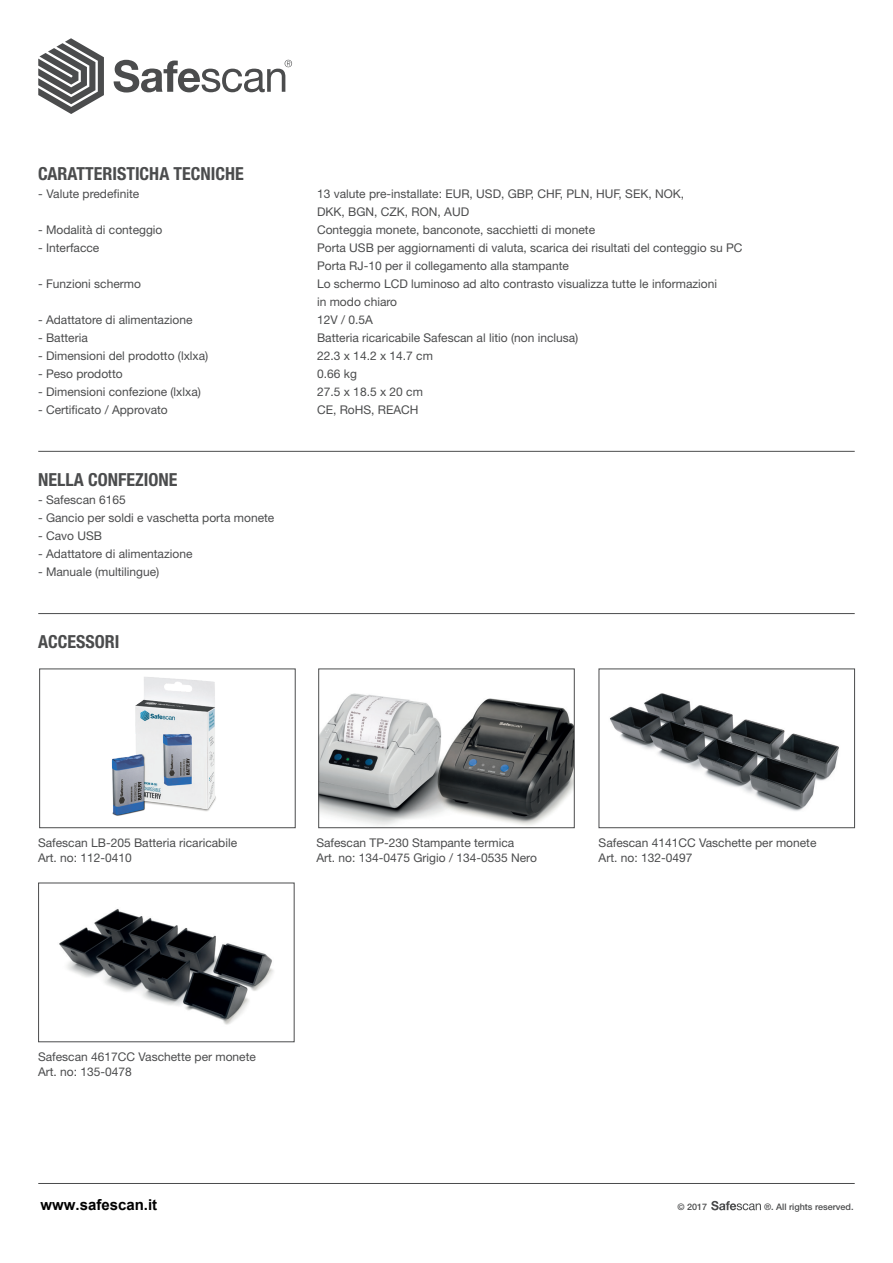
<style>
.page{position:relative;width:893px;height:1263px;background:#fff}
.page>*{position:absolute;margin:0;border:0;box-sizing:border-box;transform-origin:0 0}
.t1{font:700 condensed 18px "Helvetica Neue LT Std";color:#4b4c4d}
.t2{font:700 15px "Arial";color:#000}
.t3{font:12px "Helvetica Neue LT Std";color:#4b4c4d}
.Art_no{font:500 9px "Helvetica Neue LT Std";color:#4b4c4d}
</style>
<div class="page">
<hr style="left:38px;top:451px;width:817px;height:1px;background:#4b4c4d">
<hr style="left:38px;top:1183px;width:817px;height:1px;background:#4b4c4d">
<hr style="left:38px;top:613px;width:817px;height:1px;background:#4b4c4d">
<svg style="left:38px;top:38px;width:66px;height:76px"></svg>
<svg style="left:114px;top:60px;width:178px;height:33px"></svg>
<svg style="left:711px;top:1201px;width:50px;height:9px"></svg>
<img style="left:111px;top:677px;width:105px;height:139px">
<div style="left:39px;top:669px;width:256px;height:159px;border:1px solid #4b4c4d"></div>
<img style="left:59px;top:909px;width:215px;height:116px">
<div style="left:38px;top:883px;width:256px;height:159px;border:1px solid #4b4c4d"></div>
<img style="left:610px;top:693px;width:229px;height:118px">
<div style="left:599px;top:669px;width:256px;height:159px;border:1px solid #4b4c4d"></div>
<img style="left:321px;top:693px;width:85px;height:133px">
<img style="left:406px;top:675px;width:168px;height:153px">
<p class="t1" style="left:38px;top:163px;width:207px">CARATTERISTICHA TECNICHE</p>
<p class="t3" style="left:38px;top:187px;width:103px">- Valute predefinite</p>
<p class="t3" style="left:317px;top:187px;width:369px">13 valute pre-installate: EUR, USD, GBP, CHF, PLN, HUF, SEK, NOK,</p>
<p class="t3" style="left:317px;top:205px;width:154px">DKK, BGN, CZK, RON, AUD</p>
<p class="t3" style="left:38px;top:223px;width:126px">- Modalità di conteggio</p>
<p class="t3" style="left:317px;top:223px;width:280px">Conteggia monete, banconote, sacchietti di monete</p>
<p class="t3" style="left:38px;top:241px;width:63px">- Interfacce</p>
<p class="t3" style="left:317px;top:241px;width:427px">Porta USB per aggiornamenti di valuta, scarica dei risultati del conteggio su PC</p>
<p class="t3" style="left:317px;top:259px;width:253px">Porta RJ-10 per il collegamento alla stampante</p>
<p class="t3" style="left:38px;top:277px;width:104px">- Funzioni schermo</p>
<p class="t3" style="left:317px;top:277px;width:402px">Lo schermo LCD luminoso ad alto contrasto visualizza tutte le informazioni</p>
<p class="t3" style="left:317px;top:295px;width:82px">in modo chiaro</p>
<p class="t3" style="left:38px;top:313px;width:156px">- Adattatore di alimentazione</p>
<p class="t3" style="left:317px;top:313px;width:57px">12V / 0.5A</p>
<p class="t3" style="left:38px;top:331px;width:51px">- Batteria</p>
<p class="t3" style="left:317px;top:331px;width:263px">Batteria ricaricabile Safescan al litio (non inclusa)</p>
<p class="t3" style="left:38px;top:349px;width:172px">- Dimensioni del prodotto (lxlxa)</p>
<p class="t3" style="left:317px;top:349px;width:117px">22.3 x 14.2 x 14.7 cm</p>
<p class="t3" style="left:38px;top:367px;width:86px">- Peso prodotto</p>
<p class="t3" style="left:317px;top:367px;width:41px">0.66 kg</p>
<p class="t3" style="left:38px;top:385px;width:164px">- Dimensioni confezione (lxlxa)</p>
<p class="t3" style="left:317px;top:385px;width:107px">27.5 x 18.5 x 20 cm</p>
<p class="t3" style="left:38px;top:403px;width:131px">- Certificato / Approvato</p>
<p class="t3" style="left:317px;top:403px;width:103px">CE, RoHS, REACH</p>
<p class="t1" style="left:38px;top:469px;width:141px">NELLA CONFEZIONE</p>
<p class="t3" style="left:38px;top:493px;width:89px">- Safescan 6165</p>
<p class="t3" style="left:38px;top:511px;width:238px">- Gancio per soldi e vaschetta porta monete</p>
<p class="t3" style="left:38px;top:529px;width:65px">- Cavo USB</p>
<p class="t3" style="left:38px;top:547px;width:156px">- Adattatore di alimentazione</p>
<p class="t3" style="left:38px;top:565px;width:123px">- Manuale (multilingue)</p>
<p class="t1" style="left:38px;top:631px;width:83px">ACCESSORI</p>
<p class="t3" style="left:38px;top:836px;width:201px">Safescan LB-205 Batteria ricaricabile</p>
<p class="t3" style="left:38px;top:851px;width:95px">Art. no: 112-0410</p>
<p class="t3" style="left:316px;top:836px;width:199px">Safescan TP-230 Stampante termica</p>
<p class="t3" style="left:316px;top:851px;width:222px">Art. no: 134-0475 Grigio / 134-0535 Nero</p>
<p class="t3" style="left:599px;top:836px;width:219px">Safescan 4141CC Vaschette per monete</p>
<p class="t3" style="left:599px;top:851px;width:95px">Art. no: 132-0497</p>
<p class="t3" style="left:38px;top:1050px;width:219px">Safescan 4617CC Vaschette per monete</p>
<p class="t3" style="left:38px;top:1065px;width:95px">Art. no: 135-0478</p>
<p class="t2" style="left:41px;top:1195px;width:118px">www.safescan.it</p>
<p class="Art_no" style="left:678px;top:1202px;width:31px">© 2017</p>
<p class="Art_no" style="left:764px;top:1202px;width:91px">®. All rights reserved.</p>
</div>
